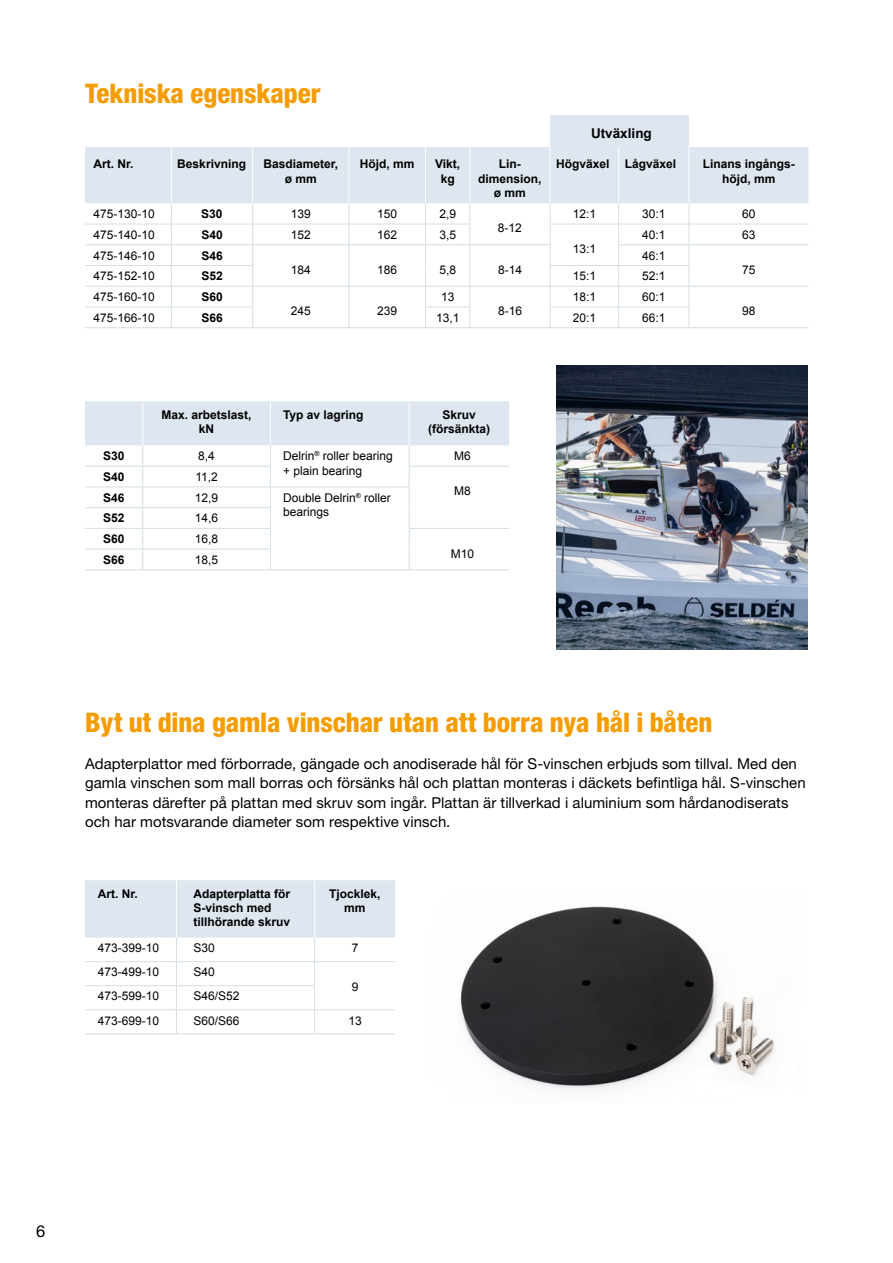
<style>
.page{position:relative;width:893px;height:1263px;background:#fff}
.page>*{position:absolute;margin:0;border:0;box-sizing:border-box;transform-origin:0 0}
.t1{font:800 condensed 27px "Helvetica Neue LT Pro";letter-spacing:-.005em;color:#f59c00}
.t2{font:16.5px "Helvetica Neue LT Pro";color:#000}
.t3{font:15px/19.5px "Helvetica Neue LT Pro";letter-spacing:.005em;color:#000}
.t4{font:700 13.5px "Arial";color:#000}
.t5{font:12px/14.4px "Arial";color:#000}
.t6{font:700 12px/14.4px "Arial";color:#000;text-align:center}
</style>
<div class="page">
<img style="left:460px;top:906px;width:315px;height:184px">
<img style="left:556px;top:366px;width:252px;height:283px">
<div style="left:550px;top:116px;width:139px;height:31px;background:#dee6ef"></div>
<hr style="left:253px;top:327px;width:96px;height:1px;background:#d4dee4">
<hr style="left:349px;top:327px;width:76px;height:1px;background:#d4dee4">
<hr style="left:470px;top:327px;width:80px;height:1px;background:#d4dee4">
<hr style="left:85px;top:327px;width:86px;height:1px;background:#d4dee4">
<hr style="left:171px;top:327px;width:82px;height:1px;background:#d4dee4">
<hr style="left:425px;top:327px;width:45px;height:1px;background:#d4dee4">
<svg style="left:85px;top:147px;width:723px;height:180px"></svg>
<hr style="left:550px;top:327px;width:69px;height:1px;background:#d4dee4">
<hr style="left:619px;top:327px;width:70px;height:1px;background:#d4dee4">
<hr style="left:689px;top:327px;width:119px;height:1px;background:#d4dee4">
<hr style="left:270px;top:569px;width:139px;height:1px;background:#d4dee4">
<hr style="left:409px;top:569px;width:100px;height:1px;background:#d4dee4">
<hr style="left:143px;top:569px;width:127px;height:1px;background:#d4dee4">
<svg style="left:85px;top:401px;width:424px;height:168px"></svg>
<hr style="left:85px;top:569px;width:58px;height:1px;background:#d4dee4">
<hr style="left:85px;top:1033px;width:91px;height:1px;background:#d4dee4">
<hr style="left:176px;top:1033px;width:139px;height:1px;background:#d4dee4">
<hr style="left:315px;top:1033px;width:80px;height:1px;background:#d4dee4">
<svg style="left:85px;top:880px;width:310px;height:153px"></svg>
<h1 class="t1" style="left:85px;top:77px;width:237px">Tekniska egenskaper</h1>
<p class="t4" style="left:591px;top:125px;width:62px">Utväxling</p>
<p class="t6" style="left:94px;top:157px;width:42px">Art. Nr.</p>
<p class="t6" style="left:177px;top:157px;width:70px">Beskrivning</p>
<p class="t6" style="left:263px;top:157px;width:76px">Basdiameter, ø mm</p>
<p class="t6" style="left:360px;top:157px;width:56px">Höjd, mm</p>
<p class="t6" style="left:435px;top:157px;width:27px">Vikt, kg</p>
<p class="t6" style="left:478px;top:157px;width:65px">Lin&shy;dimension, ø mm</p>
<p class="t6" style="left:556px;top:157px;width:55px">Högväxel</p>
<p class="t6" style="left:625px;top:157px;width:53px">Lågväxel</p>
<p class="t6" style="left:703px;top:157px;width:94px">Linans ingångs&shy;höjd, mm</p>
<p class="t5" style="left:94px;top:207px;width:63px">475-130-10</p>
<p class="t6" style="left:201px;top:207px;width:23px">S30</p>
<p class="t5" style="left:291px;top:207px;width:22px">139</p>
<p class="t5" style="left:377px;top:207px;width:22px">150</p>
<p class="t5" style="left:439px;top:207px;width:18px">2,9</p>
<p class="t5" style="left:498px;top:221px;width:26px">8-12</p>
<p class="t5" style="left:573px;top:207px;width:25px">12:1</p>
<p class="t5" style="left:642px;top:207px;width:25px">30:1</p>
<p class="t5" style="left:742px;top:207px;width:15px">60</p>
<p class="t5" style="left:94px;top:227px;width:63px">475-140-10</p>
<p class="t6" style="left:201px;top:228px;width:23px">S40</p>
<p class="t5" style="left:291px;top:227px;width:22px">152</p>
<p class="t5" style="left:377px;top:227px;width:22px">162</p>
<p class="t5" style="left:439px;top:227px;width:18px">3,5</p>
<p class="t5" style="left:642px;top:227px;width:25px">40:1</p>
<p class="t5" style="left:742px;top:227px;width:15px">63</p>
<p class="t5" style="left:94px;top:248px;width:63px">475-146-10</p>
<p class="t6" style="left:201px;top:248px;width:23px">S46</p>
<p class="t5" style="left:573px;top:242px;width:25px">13:1</p>
<p class="t5" style="left:642px;top:248px;width:25px">46:1</p>
<p class="t5" style="left:291px;top:263px;width:22px">184</p>
<p class="t5" style="left:377px;top:263px;width:22px">186</p>
<p class="t5" style="left:439px;top:263px;width:18px">5,8</p>
<p class="t5" style="left:498px;top:263px;width:26px">8-14</p>
<p class="t5" style="left:94px;top:269px;width:63px">475-152-10</p>
<p class="t6" style="left:201px;top:269px;width:23px">S52</p>
<p class="t5" style="left:573px;top:269px;width:25px">15:1</p>
<p class="t5" style="left:642px;top:269px;width:25px">52:1</p>
<p class="t5" style="left:94px;top:290px;width:63px">475-160-10</p>
<p class="t6" style="left:201px;top:290px;width:23px">S60</p>
<p class="t5" style="left:291px;top:304px;width:22px">245</p>
<p class="t5" style="left:377px;top:304px;width:22px">239</p>
<p class="t5" style="left:441px;top:290px;width:15px">13</p>
<p class="t5" style="left:573px;top:290px;width:25px">18:1</p>
<p class="t5" style="left:642px;top:290px;width:25px">60:1</p>
<p class="t5" style="left:498px;top:304px;width:26px">8-16</p>
<p class="t5" style="left:94px;top:310px;width:63px">475-166-10</p>
<p class="t6" style="left:201px;top:311px;width:23px">S66</p>
<p class="t5" style="left:436px;top:310px;width:25px">13,1</p>
<p class="t5" style="left:573px;top:310px;width:25px">20:1</p>
<p class="t5" style="left:642px;top:310px;width:25px">66:1</p>
<p class="t6" style="left:162px;top:408px;width:92px">Max. arbetslast, kN</p>
<p class="t6" style="left:283px;top:408px;width:82px">Typ av lagring</p>
<p class="t6" style="left:428px;top:408px;width:64px">Skruv (försänkta)</p>
<p class="t6" style="left:103px;top:449px;width:23px">S30</p>
<p class="t5" style="left:198px;top:449px;width:18px">8,4</p>
<p class="t5" style="left:283px;top:449px;width:111px">Delrin<sup>®</sup> roller bearing + plain bearing</p>
<p class="t5" style="left:454px;top:449px;width:18px">M6</p>
<p class="t6" style="left:103px;top:470px;width:23px">S40</p>
<p class="t5" style="left:195px;top:470px;width:24px">11,2</p>
<p class="t6" style="left:103px;top:491px;width:23px">S46</p>
<p class="t5" style="left:195px;top:490px;width:25px">12,9</p>
<p class="t5" style="left:283px;top:490px;width:109px">Double Delrin<sup>®</sup> roller bearings</p>
<p class="t6" style="left:103px;top:511px;width:23px">S52</p>
<p class="t5" style="left:195px;top:511px;width:25px">14,6</p>
<p class="t6" style="left:103px;top:532px;width:23px">S60</p>
<p class="t5" style="left:195px;top:532px;width:25px">16,8</p>
<p class="t6" style="left:103px;top:553px;width:23px">S66</p>
<p class="t5" style="left:195px;top:553px;width:25px">18,5</p>
<p class="t5" style="left:454px;top:484px;width:18px">M8</p>
<p class="t5" style="left:451px;top:546px;width:25px">M10</p>
<p class="t5" style="left:742px;top:263px;width:15px">75</p>
<p class="t5" style="left:742px;top:304px;width:15px">98</p>
<h1 class="t1" style="left:85px;top:706px;width:629px">Byt ut dina gamla vinschar utan att borra nya hål i båten</h1>
<p class="t3" style="left:85px;top:753px;width:722px">Adapterplattor med förborrade, gängade och anodiserade hål för S-vinschen erbjuds som tillval. Med den gamla vinschen som mall borras och försänks hål och plattan monteras i däckets befintliga hål. S-vinschen monteras därefter på plattan med skruv som ingår. Plattan är tillverkad i aluminium som hårdanodiserats och har motsvarande diameter som respektive vinsch.</p>
<p class="t6" style="left:98px;top:886px;width:42px">Art. Nr.</p>
<p class="t6" style="left:193px;top:886px;width:98px;text-align:left">Adapterplatta för<br>S-vinsch med tillhörande skruv</p>
<p class="t6" style="left:329px;top:886px;width:53px">Tjocklek, mm</p>
<p class="t5" style="left:98px;top:941px;width:63px">473-399-10</p>
<p class="t5" style="left:193px;top:941px;width:23px">S30</p>
<p class="t5" style="left:352px;top:941px;width:8px">7</p>
<p class="t5" style="left:98px;top:965px;width:63px">473-499-10</p>
<p class="t5" style="left:193px;top:965px;width:23px">S40</p>
<p class="t5" style="left:352px;top:979px;width:8px">9</p>
<p class="t5" style="left:98px;top:989px;width:63px">473-599-10</p>
<p class="t5" style="left:193px;top:989px;width:48px">S46/S52</p>
<p class="t5" style="left:98px;top:1013px;width:63px">473-699-10</p>
<p class="t5" style="left:193px;top:1013px;width:48px">S60/S66</p>
<p class="t5" style="left:348px;top:1013px;width:15px">13</p>
<h2 class="t2" style="left:36px;top:1221px;width:11px">6</h2>
</div>
